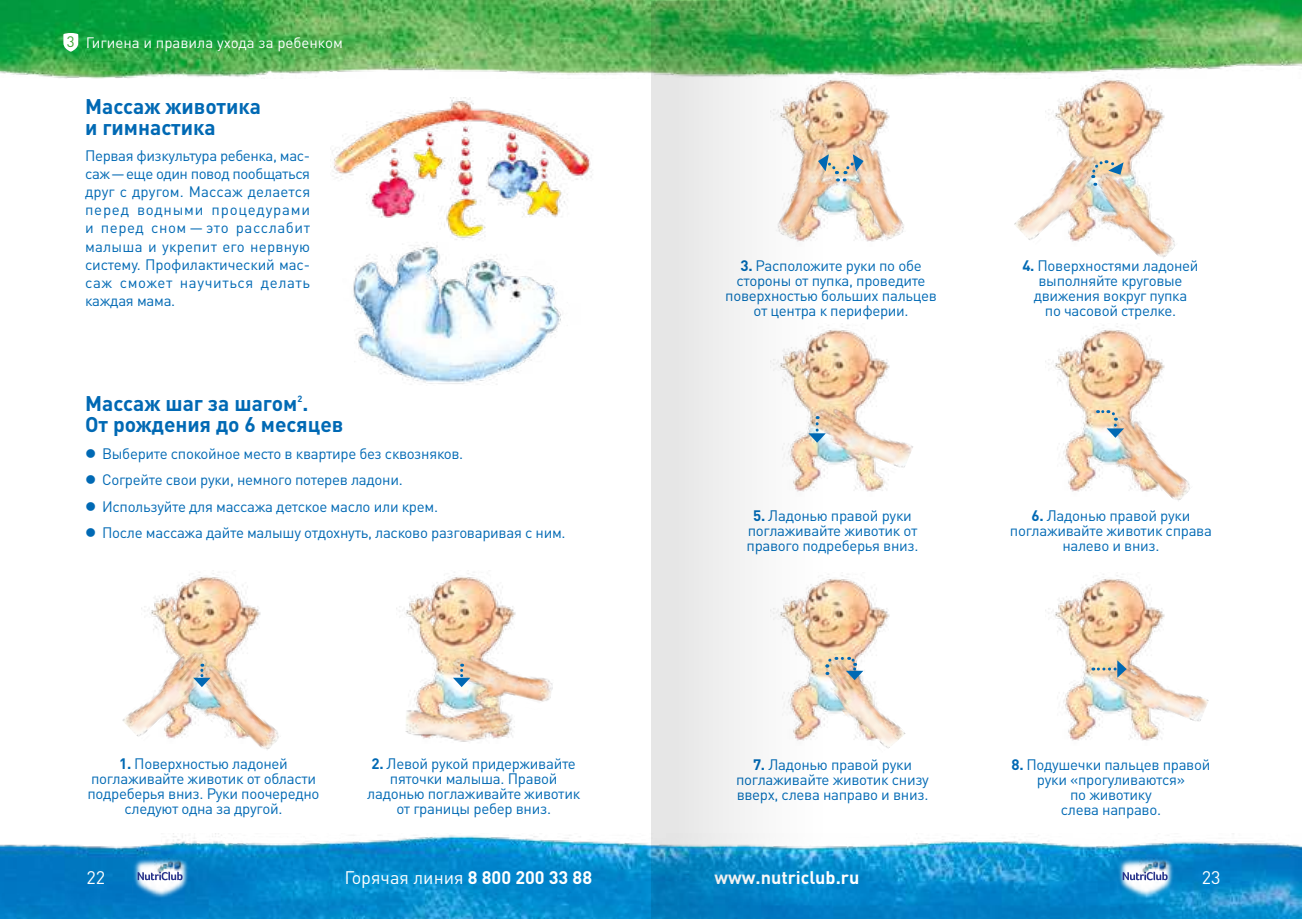
<style>
.page{position:relative;width:1302px;height:919px;background:#fff}
.page>*{position:absolute;margin:0;border:0;box-sizing:border-box;transform-origin:0 0}
.t1{font:700 21px/21px "DIN Pro";color:#0069b4}
.t2{font:18px "DIN Pro";color:#fff}
.t3{font:700 18px "DIN Pro";color:#fff}
.t4{font:15px/15px "DIN Pro";letter-spacing:-.02em;color:#0069b4;text-align:center}
.t5{font:15px "DIN Pro";color:#fff}
.t6{font:700 9px "DIN Pro";color:#0069b4}
.s1{color:#3fa535}
.s2{font-weight:700}
</style>
<div class="page">
<img style="left:0;top:833px;width:1301px;height:85px">
<img style="left:1117px;top:857px;width:57px;height:41px">
<img style="left:1139px;top:858px;width:31px;height:16px">
<svg style="left:1122px;top:871px;width:45px;height:9px"></svg>
<img style="left:132px;top:857px;width:57px;height:41px">
<img style="left:155px;top:858px;width:31px;height:16px">
<svg style="left:138px;top:871px;width:44px;height:9px"></svg>
<img style="left:0;top:0;width:1301px;height:78px">
<img style="left:850px;top:331px;width:40px;height:161px">
<img style="left:141px;top:572px;width:120px;height:81px">
<img style="left:850px;top:74px;width:44px;height:56px">
<img style="left:850px;top:580px;width:40px;height:68px">
<img style="left:1045px;top:325px;width:120px;height:167px">
<img style="left:396px;top:572px;width:120px;height:155px">
<img style="left:1044px;top:74px;width:125px;height:87px">
<img style="left:1045px;top:574px;width:120px;height:167px">
<img style="left:850px;top:398px;width:63px;height:78px">
<img style="left:850px;top:648px;width:56px;height:101px">
<img style="left:122px;top:641px;width:99px;height:98px">
<img style="left:405px;top:703px;width:108px;height:39px">
<img style="left:1014px;top:144px;width:98px;height:98px">
<img style="left:1097px;top:653px;width:112px;height:77px">
<img style="left:178px;top:653px;width:101px;height:97px">
<img style="left:855px;top:130px;width:49px;height:112px">
<img style="left:850px;top:130px;width:5px;height:86px">
<img style="left:1089px;top:404px;width:101px;height:97px">
<img style="left:442px;top:646px;width:111px;height:73px">
<img style="left:1074px;top:161px;width:101px;height:97px">
<svg style="left:193px;top:663px;width:17px;height:24px"></svg>
<svg style="left:453px;top:663px;width:17px;height:24px"></svg>
<svg style="left:1092px;top:660px;width:34px;height:17px"></svg>
<svg style="left:1097px;top:409px;width:26px;height:29px"></svg>
<svg style="left:1089px;top:158px;width:34px;height:28px"></svg>
<svg style="left:850px;top:154px;width:13px;height:27px"></svg>
<svg style="left:850px;top:655px;width:13px;height:25px"></svg>
<img style="left:330px;top:98px;width:262px;height:287px">
<svg style="left:63px;top:33px;width:15px;height:19px"></svg>
<svg style="left:651px;top:1px;width:199px;height:917px"></svg>
<p class="t5" style="left:67px;top:32px;width:277px"><span class="s1">3</span> Гигиена и правила ухода за ребенком</p>
<h1 class="t1" style="left:85px;top:95px;width:177px">Массаж животика и гимнастика</h1>
<p class="t4" style="left:85px;top:146px;width:226px;line-height:18px;text-align:justify">Первая физкультура ребенка, мас&shy;саж—еще один повод пообщаться друг с другом. Массаж делается перед водными процедурами и перед сном — это расслабит малыша и укрепит его нервную систему. Профилактический мас&shy;саж сможет научиться делать каждая мама.</p>
<p class="t6" style="left:297px;top:392px;width:6px">2</p>
<h1 class="t1" style="left:85px;top:413px;width:260px">От рождения до 6 месяцев</h1>
<p class="t4" style="left:102px;top:439px;width:465px;line-height:26.5px;text-align:left">Выберите спокойное место в квартире без сквозняков.<br>Согрейте свои руки, немного потерев ладони.<br>Используйте для массажа детское масло или крем.<br>После массажа дайте малышу отдохнуть, ласково разговаривая с ним.</p>
<h1 class="t1" style="left:85px;top:392px;width:225px">Массаж шаг за шагом .</h1>
<p class="t4" style="left:87px;top:755px;width:233px"><span class="s2">1.</span> Поверхностью ладоней поглаживайте животик от области подреберья вниз. Руки поочередно следуют одна за другой.</p>
<p class="t4" style="left:367px;top:755px;width:214px"><span class="s2">2.</span> Левой рукой придерживайте пяточки малыша. Правой ладонью поглаживайте животик от границы ребер вниз.</p>
<p class="t4" style="left:725px;top:257px;width:213px"><span class="s2">3.</span> Расположите руки по обе стороны от пупка, проведите поверхностью больших пальцев от центра к периферии.</p>
<p class="t4" style="left:1022px;top:257px;width:178px"><span class="s2">4.</span> Поверхностями ладоней выполняйте круговые движения вокруг пупка<br>по часовой стрелке.</p>
<p class="t4" style="left:746px;top:507px;width:173px"><span class="s2">5.</span> Ладонью правой руки поглаживайте животик от правого подреберья вниз.</p>
<p class="t4" style="left:1009px;top:507px;width:203px"><span class="s2">6.</span> Ладонью правой руки поглаживайте животик справа налево и вниз.</p>
<p class="t4" style="left:736px;top:755px;width:194px"><span class="s2">7.</span> Ладонью правой руки поглаживайте животик снизу вверх, слева направо и вниз.</p>
<p class="t4" style="left:1011px;top:755px;width:200px"><span class="s2">8.</span> Подушечки пальцев правой руки «прогуливаются»<br>по животику<br>слева направо.</p>
<p class="t2" style="left:86px;top:865px;width:20px">22</p>
<p class="t2" style="left:344px;top:865px;width:249px">Горячая линия <span class="s2">8 800 200 33 88</span></p>
<p class="t3" style="left:714px;top:865px;width:146px">www.nutriclub.ru</p>
<p class="t2" style="left:1201px;top:865px;width:20px">23</p>
</div>
